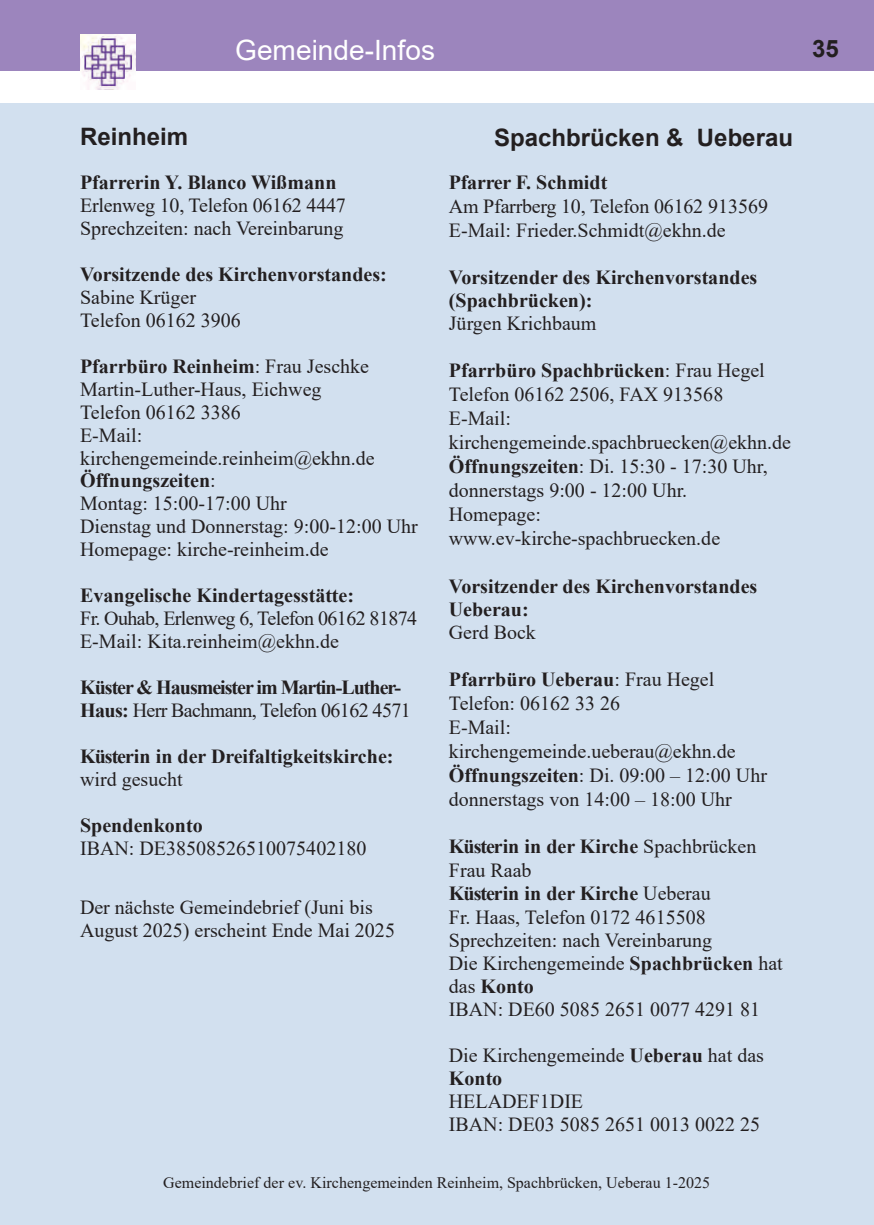
<style>
.page{position:relative;width:874px;height:1225px;background:#fff}
.page>*{position:absolute;margin:0;border:0;box-sizing:border-box;transform-origin:0 0}
.t1{font:28px "Arial";color:#fff}
.t2{font:700 24px "Arial";color:#231f20}
.t3{font:20px/24px "Times New Roman";color:#231f20}
.t4{font:700 20px/23px "Times New Roman";color:#231f20}
.t5{font:700 20px/23px "Times New Roman";letter-spacing:-.05em;color:#231f20}
.t6{font:20px/23px "Times New Roman";letter-spacing:-.03em;color:#231f20}
.t7{font:16px "Times New Roman";color:#231f20}
.s1{font-weight:700}
.s2{font-weight:400}
</style>
<div class="page">
<img style="left:82px;top:71px;width:49px;height:19px">
<div style="left:0;top:0;width:873px;height:71px;background:#9c85bd"></div>
<div style="left:0;top:103px;width:873px;height:1122px;background:#d2e0ef"></div>
<h1 class="t1" style="left:235px;top:34px;width:201px">Gemeinde-Infos</h1>
<p class="t2" style="left:811px;top:37px;width:28px">35</p>
<p class="t2" style="left:80px;top:124px;width:109px">Reinheim</p>
<p class="t2" style="left:494px;top:124px;width:300px">Spachbrücken &amp; Ueberau</p>
<p class="t4" style="left:80px;top:171px;width:258px">Pfarrerin Y. Blanco Wißmann</p>
<p class="t3" style="left:80px;top:194px;width:267px;line-height:23px">Erlenweg 10, Telefon 06162 4447<br>Sprechzeiten: nach Vereinbarung</p>
<p class="t4" style="left:80px;top:263px;width:308px">Vorsitzende des Kirchenvorstandes:</p>
<p class="t3" style="left:80px;top:286px;width:162px;line-height:23px">Sabine Krüger<br>Telefon 06162 3906</p>
<p class="t3" style="left:80px;top:355px;width:339px;line-height:22.8px"><span class="s1">Pfarrbüro Reinheim</span>: Frau Jeschke<br>Martin-Luther-Haus, Eichweg<br>Telefon 06162 3386<br>E-Mail: kirchengemeinde.reinheim@ekhn.de<br><span class="s1">Öffnungszeiten</span>:<br>Montag: 15:00-17:00 Uhr<br>Dienstag und Donnerstag: 9:00-12:00 Uhr<br>Homepage: kirche-reinheim.de</p>
<p class="t4" style="left:80px;top:584px;width:275px">Evangelische Kindertagesstätte:</p>
<p class="t6" style="left:80px;top:607px;width:338px">Fr. Ouhab, Erlenweg 6, Telefon 06162 81874<br>E-Mail: Kita.reinheim@ekhn.de</p>
<p class="t5" style="left:80px;top:676px;width:332px">Küster &amp; Hausmeister im Martin-Luther-<br>Haus: <span class="s2">Herr Bachmann, Telefon 06162 4571</span></p>
<p class="t4" style="left:80px;top:745px;width:315px">Küsterin in der Dreifaltigkeitskirche:</p>
<p class="t3" style="left:80px;top:767px;width:104px">wird gesucht</p>
<p class="t4" style="left:80px;top:814px;width:124px">Spendenkonto</p>
<p class="t3" style="left:80px;top:836px;width:287px">IBAN: DE38508526510075402180</p>
<p class="t3" style="left:80px;top:895px;width:316px;line-height:23px">Der nächste Gemeindebrief (Juni bis<br>August 2025) erscheint Ende Mai 2025</p>
<p class="t4" style="left:448px;top:171px;width:160px">Pfarrer F. Schmidt</p>
<p class="t3" style="left:448px;top:195px;width:320px">Am Pfarrberg 10, Telefon 06162 913569<br>E-Mail: Frieder.Schmidt@ekhn.de</p>
<p class="t4" style="left:448px;top:266px;width:310px">Vorsitzender des Kirchenvorstandes (Spachbrücken):</p>
<p class="t3" style="left:448px;top:312px;width:149px">Jürgen Krichbaum</p>
<p class="t3" style="left:448px;top:359px;width:343px"><span class="s1">Pfarrbüro Spachbrücken</span>: Frau Hegel<br>Telefon 06162 2506, FAX 913568<br>E-Mail: kirchengemeinde.spachbruecken@ekhn.de<br><span class="s1">Öffnungszeiten</span>: Di. 15:30 - 17:30 Uhr, donnerstags 9:00 - 12:00 Uhr.<br>Homepage: www.ev-kirche-spachbruecken.de</p>
<p class="t4" style="left:448px;top:574px;width:310px">Vorsitzender des Kirchenvorstandes<br>Ueberau:</p>
<p class="t3" style="left:448px;top:620px;width:88px">Gerd Bock</p>
<p class="t3" style="left:448px;top:667px;width:319px"><span class="s1">Pfarrbüro Ueberau</span>: Frau Hegel<br>Telefon: 06162 33 26<br>E-Mail: kirchengemeinde.ueberau@ekhn.de<br><span class="s1">Öffnungszeiten</span>: Di. 09:00 – 12:00 Uhr donnerstags von 14:00 – 18:00 Uhr</p>
<p class="t3" style="left:448px;top:834px;width:335px;line-height:23.2px"><span class="s1">Küsterin in der Kirche</span> Spachbrücken<br>Frau Raab<br><span class="s1">Küsterin in der Kirche</span> Ueberau<br>Fr. Haas, Telefon 0172 4615508<br>Sprechzeiten: nach Vereinbarung<br>Die Kirchengemeinde <span class="s1">Spachbrücken</span> hat das <span class="s1">Konto<br></span>IBAN: DE60 5085 2651 0077 4291 81</p>
<p class="t3" style="left:448px;top:1043px;width:316px;line-height:23px">Die Kirchengemeinde <span class="s1">Ueberau</span> hat das<br><span class="s1">Konto</span></p>
<p class="t3" style="left:448px;top:1089px;width:312px;line-height:23px">HELADEF1DIE<br>IBAN: DE03 5085 2651 0013 0022 25</p>
<p class="t7" style="left:163px;top:1173px;width:548px">Gemeindebrief der ev. Kirchengemeinden Reinheim, Spachbrücken, Ueberau 1-2025</p>
</div>
